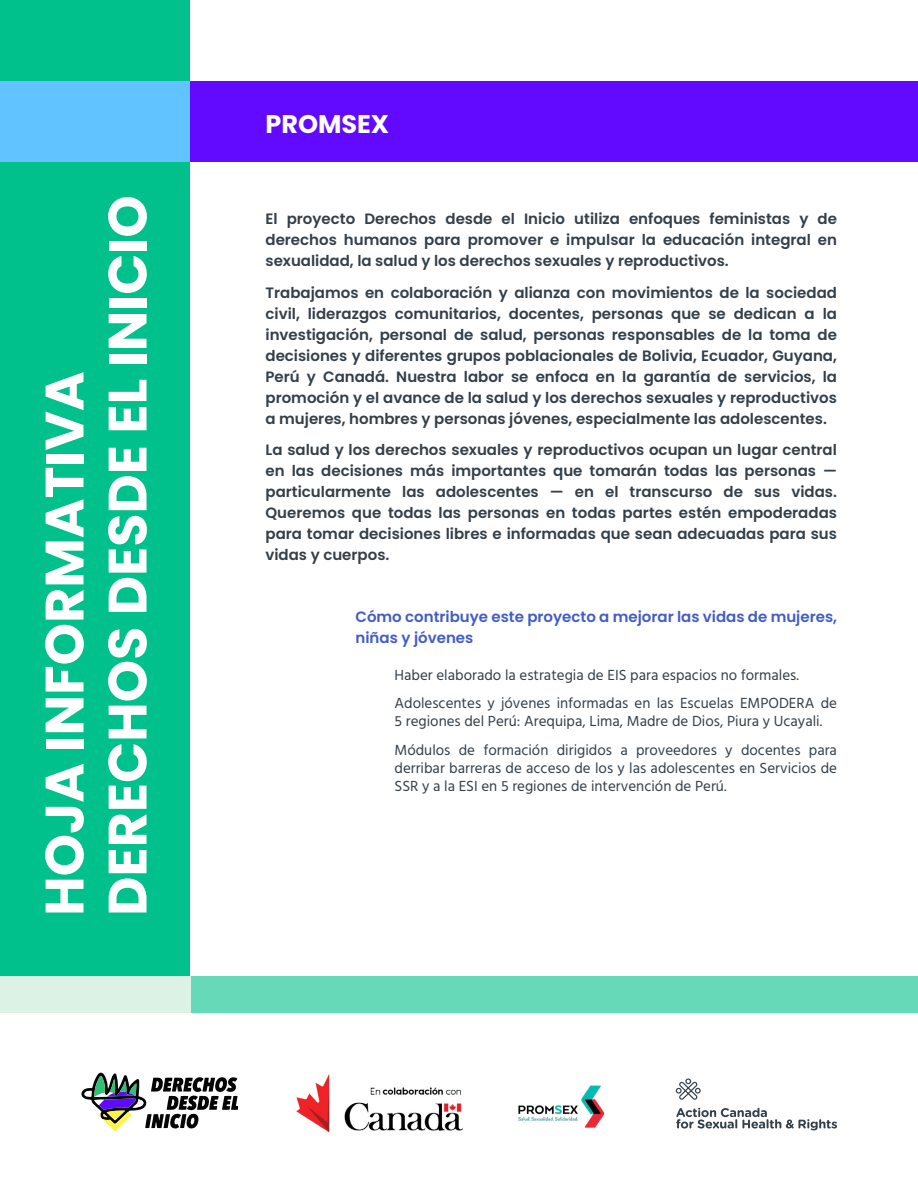
<style>
.page{position:relative;width:918px;height:1188px;background:#fff}
.page>*{position:absolute;margin:0;border:0;box-sizing:border-box;transform-origin:0 0}
.t1{font:700 54px/63px "Poppins";color:#fff}
.t2{font:700 25.5px "Poppins";color:#fff}
.t3{font:600 15px/21px "Poppins";color:#333f49;text-align:justify}
.t4{font:15px/28.5px "Hind";color:#333f49}
.t5{font:600 15px/21px "Poppins";color:#425cc7}
</style>
<div class="page">
<div style="left:0;top:0;width:190px;height:976px;background:#00c08b"></div>
<svg style="left:0;top:81px;width:918px;height:81px;background:#6131ff"></svg>
<div style="left:190px;top:976px;width:728px;height:36px;background:#66d9b9"></div>
<div style="left:0;top:976px;width:190px;height:36px;background:#dcf2e4"></div>
<img style="left:518px;top:1085px;width:87px;height:43px">
<svg style="left:676px;top:1108px;width:161px;height:22px"></svg>
<svg style="left:676px;top:1078px;width:25px;height:22px"></svg>
<img style="left:296px;top:1074px;width:167px;height:59px">
<svg style="left:81px;top:1072px;width:157px;height:60px"></svg>
<h1 class="t1" style="left:33px;top:916px;width:722px;rotate:-90deg">HOJA INFORMATIVA<br>DERECHOS DESDE EL INICIO</h1>
<h2 class="t2" style="left:266px;top:109px;width:125px">PROMSEX</h2>
<p class="t3" style="left:266px;top:209px;width:573px">El proyecto Derechos desde el Inicio utiliza enfoques feministas y de derechos humanos para promover e impulsar la educación integral en sexualidad, la salud y los derechos sexuales y reproductivos.</p>
<p class="t3" style="left:266px;top:282px;width:573px">Trabajamos en colaboración y alianza con movimientos de la sociedad civil, liderazgos comunitarios, docentes, personas que se dedican a la investigación, personal de salud, personas responsables de la toma de decisiones y diferentes grupos poblacionales de Bolivia, Ecuador, Guyana, Perú y Canadá. Nuestra labor se enfoca en la garantía de servicios, la promoción y el avance de la salud y los derechos sexuales y reproductivos a mujeres, hombres y personas jóvenes, especialmente las adolescentes.</p>
<p class="t3" style="left:266px;top:440px;width:573px">La salud y los derechos sexuales y reproductivos ocupan un lugar central en las decisiones más importantes que tomarán todas las personas — particularmente las adolescentes — en el transcurso de sus vidas.<br>Queremos que todas las personas en todas partes estén empoderadas para tomar decisiones libres e informadas que sean adecuadas para sus vidas y cuerpos.</p>
<p class="t5" style="left:356px;top:607px;width:483px">Cómo contribuye este proyecto a mejorar las vidas de mujeres, niñas y jóvenes</p>
<p class="t4" style="left:394px;top:661px;width:444px">Haber elaborado la estrategia de EIS para espacios no formales.<br>Adolescentes y jóvenes informadas en las Escuelas EMPODERA de</p>
<p class="t4" style="left:394px;top:708px;width:444px">5 regiones del Perú: Arequipa, Lima, Madre de Dios, Piura y Ucayali.<br>Módulos de formación dirigidos a proveedores y docentes para</p>
<p class="t4" style="left:394px;top:759px;width:444px;line-height:18px">derribar barreras de acceso de los y las adolescentes en Servicios de<br>SSR y a la ESI en 5 regiones de intervención de Perú.</p>
</div>
